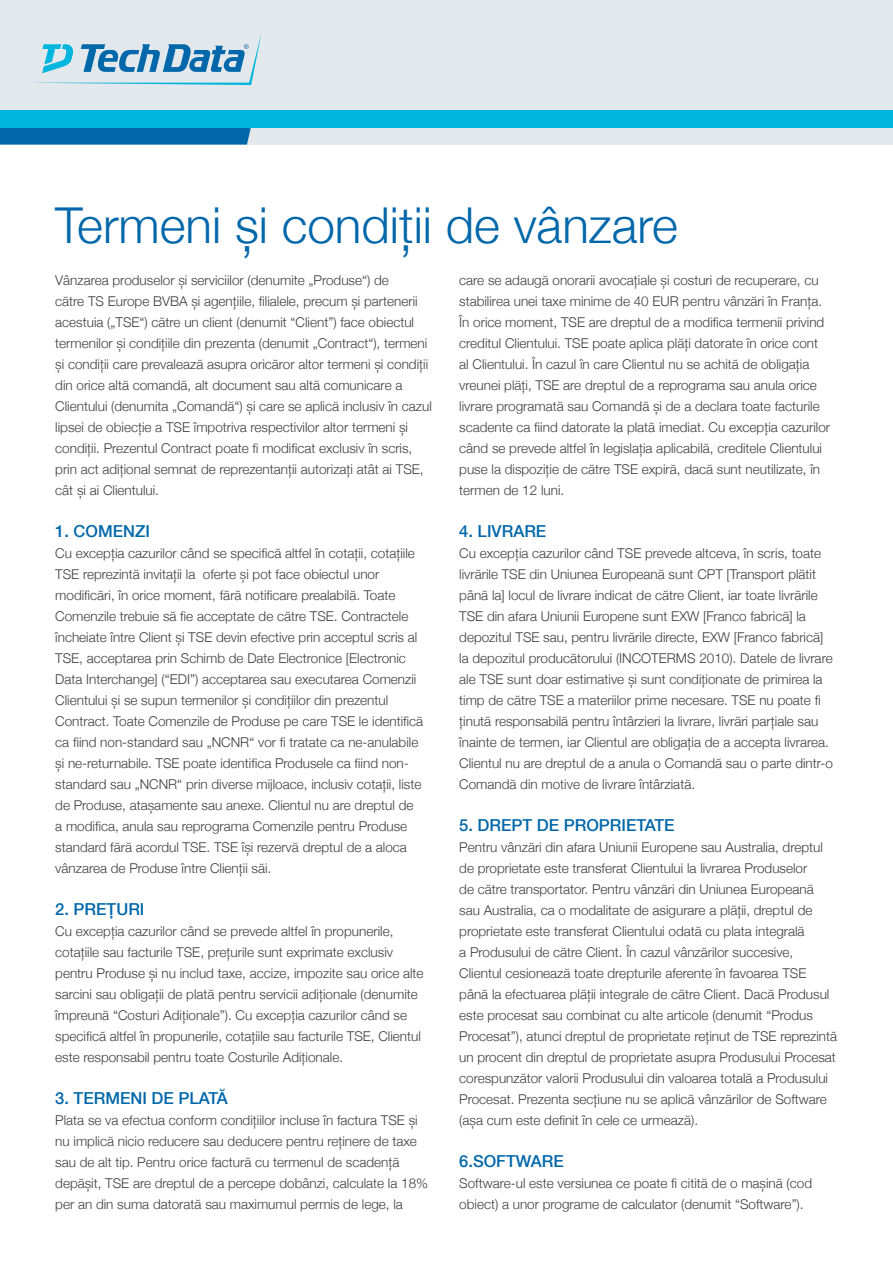
<style>
.page{position:relative;width:893px;height:1263px;background:#fff}
.page>*{position:absolute;margin:0;border:0;box-sizing:border-box;transform-origin:0 0}
.t1{font:300 49.5px "Helvetica Neue";color:#0067aa}
.t2{font:500 16.5px "Helvetica Neue";color:#0067aa}
.t3{font:300 13.5px/21px "Helvetica Neue";color:#3e3e3f}
</style>
<div class="page">
<div style="left:0;top:0;width:893px;height:145px;background:#e2e8eb"></div>
<div style="left:0;top:128px;width:251px;height:17px;background:#0067aa"></div>
<svg style="left:34px;top:35px;width:227px;height:50px"></svg>
<div style="left:0;top:111px;width:893px;height:17px;background:#00b6de"></div>
<h1 class="t1" style="left:55px;top:185px;width:624px">Termeni și condiții de vânzare</h1>
<p class="t3" style="left:55px;top:269px;width:378px">Vânzarea produselor și serviciilor (denumite „Produse“) de<br>către TS Europe BVBA și agențiile, filialele, precum și partenerii acestuia („TSE“) către un client (denumit “Client”) face obiectul termenilor și condițiile din prezenta (denumit „Contract“), termeni și condiții care prevalează asupra oricăror altor termeni și condiții din orice altă comandă, alt document sau altă comunicare a Clientului (denumita „Comandă“) și care se aplică inclusiv în cazul lipsei de obiecție a TSE împotriva respectivilor altor termeni și condiții. Prezentul Contract poate fi modificat exclusiv în scris, prin act adițional semnat de reprezentanții autorizați atât ai TSE, cât și ai Clientului.</p>
<p class="t2" style="left:55px;top:518px;width:96px">1. COMENZI</p>
<p class="t3" style="left:55px;top:542px;width:369px">Cu excepția cazurilor când se specifică altfel în cotații, cotațiile TSE reprezintă invitații la oferte și pot face obiectul unor modificări, în orice moment, fără notificare prealabilă. Toate Comenzile trebuie să fie acceptate de către TSE. Contractele încheiate între Client și TSE devin efective prin acceptul scris al TSE, acceptarea prin Schimb de Date Electronice [Electronic Data Interchange] (“EDI”) acceptarea sau executarea Comenzii Clientului și se supun termenilor și condițiilor din prezentul Contract. Toate Comenzile de Produse pe care TSE le identifică ca fiind non-standard sau „NCNR“ vor fi tratate ca ne-anulabile și ne-returnabile. TSE poate identifica Produsele ca fiind non&shy;standard sau „NCNR“ prin diverse mijloace, inclusiv cotații, liste de Produse, atașamente sau anexe. Clientul nu are dreptul de a modifica, anula sau reprograma Comenzile pentru Produse standard fără acordul TSE. TSE își rezervă dreptul de a aloca vânzarea de Produse între Clienții săi.</p>
<p class="t2" style="left:55px;top:896px;width:91px">2. PREȚURI</p>
<p class="t3" style="left:55px;top:920px;width:370px">Cu excepția cazurilor când se prevede altfel în propunerile, cotațiile sau facturile TSE, prețurile sunt exprimate exclusiv pentru Produse și nu includ taxe, accize, impozite sau orice alte sarcini sau obligații de plată pentru servicii adiționale (denumite împreună “Costuri Adiționale”). Cu excepția cazurilor când se specifică altfel în propunerile, cotațiile sau facturile TSE, Clientul este responsabil pentru toate Costurile Adiționale.</p>
<p class="t2" style="left:55px;top:1085px;width:174px">3. TERMENI DE PLATĂ</p>
<p class="t3" style="left:55px;top:1109px;width:374px">Plata se va efectua conform condițiilor incluse în factura TSE și nu implică nicio reducere sau deducere pentru reținere de taxe sau de alt tip. Pentru orice factură cu termenul de scadență depășit, TSE are dreptul de a percepe dobânzi, calculate la 18% per an din suma datorată sau maximumul permis de lege, la</p>
<p class="t3" style="left:459px;top:269px;width:372px">care se adaugă onorarii avocațiale și costuri de recuperare, cu stabilirea unei taxe minime de 40 EUR pentru vânzări în Franța.<br>În orice moment, TSE are dreptul de a modifica termenii privind creditul Clientului. TSE poate aplica plăți datorate în orice cont al Clientului. În cazul în care Clientul nu se achită de obligația vreunei plăți, TSE are dreptul de a reprograma sau anula orice livrare programată sau Comandă și de a declara toate facturile scadente ca fiind datorate la plată imediat. Cu excepția cazurilor când se prevede altfel în legislația aplicabilă, creditele Clientului puse la dispoziție de către TSE expiră, dacă sunt neutilizate, în termen de 12 luni.</p>
<p class="t2" style="left:459px;top:518px;width:89px">4. LIVRARE</p>
<p class="t3" style="left:459px;top:542px;width:375px">Cu excepția cazurilor când TSE prevede altceva, în scris, toate livrările TSE din Uniunea Europeană sunt CPT [Transport plătit până la] locul de livrare indicat de către Client, iar toate livrările TSE din afara Uniunii Europene sunt EXW [Franco fabrică] la depozitul TSE sau, pentru livrările directe, EXW [Franco fabrică] la depozitul producătorului (INCOTERMS 2010). Datele de livrare ale TSE sunt doar estimative și sunt condiționate de primirea la timp de către TSE a materiilor prime necesare. TSE nu poate fi ținută responsabilă pentru întârzieri la livrare, livrări parțiale sau înainte de termen, iar Clientul are obligația de a accepta livrarea.<br>Clientul nu are dreptul de a anula o Comandă sau o parte dintr-o Comandă din motive de livrare întârziată.</p>
<p class="t2" style="left:459px;top:812px;width:217px">5. DREPT DE PROPRIETATE</p>
<p class="t3" style="left:459px;top:836px;width:379px">Pentru vânzări din afara Uniunii Europene sau Australia, dreptul de proprietate este transferat Clientului la livrarea Produselor<br>de către transportator. Pentru vânzări din Uniunea Europeană sau Australia, ca o modalitate de asigurare a plății, dreptul de proprietate este transferat Clientului odată cu plata integrală<br>a Produsului de către Client. În cazul vânzărilor succesive, Clientul cesionează toate drepturile aferente în favoarea TSE până la efectuarea plății integrale de către Client. Dacă Produsul este procesat sau combinat cu alte articole (denumit “Produs Procesat”), atunci dreptul de proprietate reținut de TSE reprezintă un procent din dreptul de proprietate asupra Produsului Procesat corespunzător valorii Produsului din valoarea totală a Produsului Procesat. Prezenta secțiune nu se aplică vânzărilor de Software (așa cum este definit în cele ce urmează).</p>
<p class="t2" style="left:459px;top:1148px;width:106px">6.SOFTWARE</p>
<p class="t3" style="left:459px;top:1172px;width:354px">Software-ul este versiunea ce poate fi citită de o mașină (cod obiect) a unor programe de calculator (denumit “Software”).</p>
</div>
